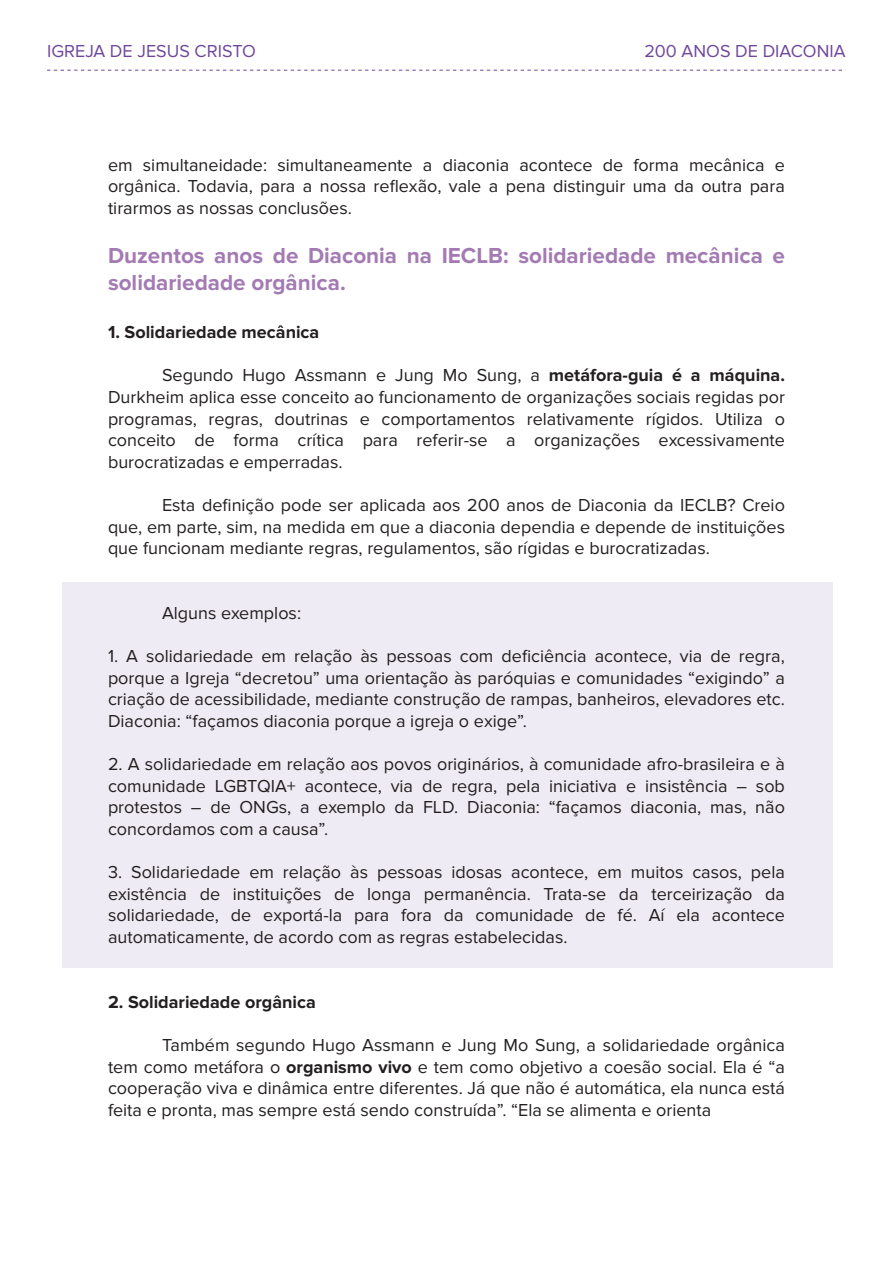
<style>
.page{position:relative;width:893px;height:1263px;background:#fff}
.page>*{position:absolute;margin:0;border:0;box-sizing:border-box;transform-origin:0 0}
.t1{font:700 22.5px/27px "Proxima Nova";color:#a37ab3}
.t2{font:18px/21.6px "Proxima Nova";color:#231f20;text-align:justify}
.t3{font:700 18px "Proxima Nova";color:#231f20}
.t4{font:18px "Proxima Nova";color:#6f479c}
.s1{font-weight:700}
</style>
<div class="page">
<div style="left:62px;top:583px;width:771px;height:385px;background:#eeebf5"></div>
<svg style="left:47px;top:70px;width:799px;height:1px"></svg>
<p class="t4" style="left:47px;top:41px;width:210px">IGREJA DE JESUS CRISTO</p>
<p class="t4" style="left:644px;top:41px;width:203px">200 ANOS DE DIACONIA</p>
<p class="t2" style="left:108px;top:154px;width:678px">em simultaneidade: simultaneamente a diaconia acontece de forma mecânica e orgânica. Todavia, para a nossa reflexão, vale a pena distinguir uma da outra para tirarmos as nossas conclusões.</p>
<p class="t1" style="left:108px;top:242px;width:678px">Duzentos anos de Diaconia na IECLB: solidariedade mecânica e solidariedade orgânica.</p>
<p class="t3" style="left:108px;top:323px;width:213px">1. Solidariedade mecânica</p>
<p class="t2" style="left:108px;top:365px;width:678px;text-indent:54px">Segundo Hugo Assmann e Jung Mo Sung, a <span class="s1">metáfora-guia é a máquina.<br></span>Durkheim aplica esse conceito ao funcionamento de organizações sociais regidas por programas, regras, doutrinas e comportamentos relativamente rígidos. Utiliza o conceito de forma crítica para referir-se a organizações excessivamente burocratizadas e emperradas.</p>
<p class="t2" style="left:108px;top:494px;width:678px;text-indent:54px">Esta definição pode ser aplicada aos 200 anos de Diaconia da IECLB? Creio que, em parte, sim, na medida em que a diaconia dependia e depende de instituições que funcionam mediante regras, regulamentos, são rígidas e burocratizadas.</p>
<p class="t2" style="left:162px;top:602px;width:141px">Alguns exemplos:</p>
<p class="t2" style="left:108px;top:645px;width:678px">1. A solidariedade em relação às pessoas com deficiência acontece, via de regra, porque a Igreja “decretou” uma orientação às paróquias e comunidades “exigindo” a criação de acessibilidade, mediante construção de rampas, banheiros, elevadores etc.<br>Diaconia: “façamos diaconia porque a igreja o exige”.</p>
<p class="t2" style="left:108px;top:753px;width:678px">2. A solidariedade em relação aos povos originários, à comunidade afro-brasileira e à comunidade LGBTQIA+ acontece, via de regra, pela iniciativa e insistência – sob protestos – de ONGs, a exemplo da FLD. Diaconia: “façamos diaconia, mas, não concordamos com a causa”.</p>
<p class="t2" style="left:108px;top:861px;width:678px">3. Solidariedade em relação às pessoas idosas acontece, em muitos casos, pela existência de instituições de longa permanência. Trata-se da terceirização da solidariedade, de exportá-la para fora da comunidade de fé. Aí ela acontece automaticamente, de acordo com as regras estabelecidas.</p>
<p class="t3" style="left:108px;top:992px;width:209px">2. Solidariedade orgânica</p>
<p class="t2" style="left:108px;top:1034px;width:678px;text-indent:54px">Também segundo Hugo Assmann e Jung Mo Sung, a solidariedade orgânica tem como metáfora o <span class="s1">organismo vivo</span> e tem como objetivo a coesão social. Ela é “a cooperação viva e dinâmica entre diferentes. Já que não é automática, ela nunca está feita e pronta, mas sempre está sendo construída”. “Ela se alimenta e orienta</p>
</div>
